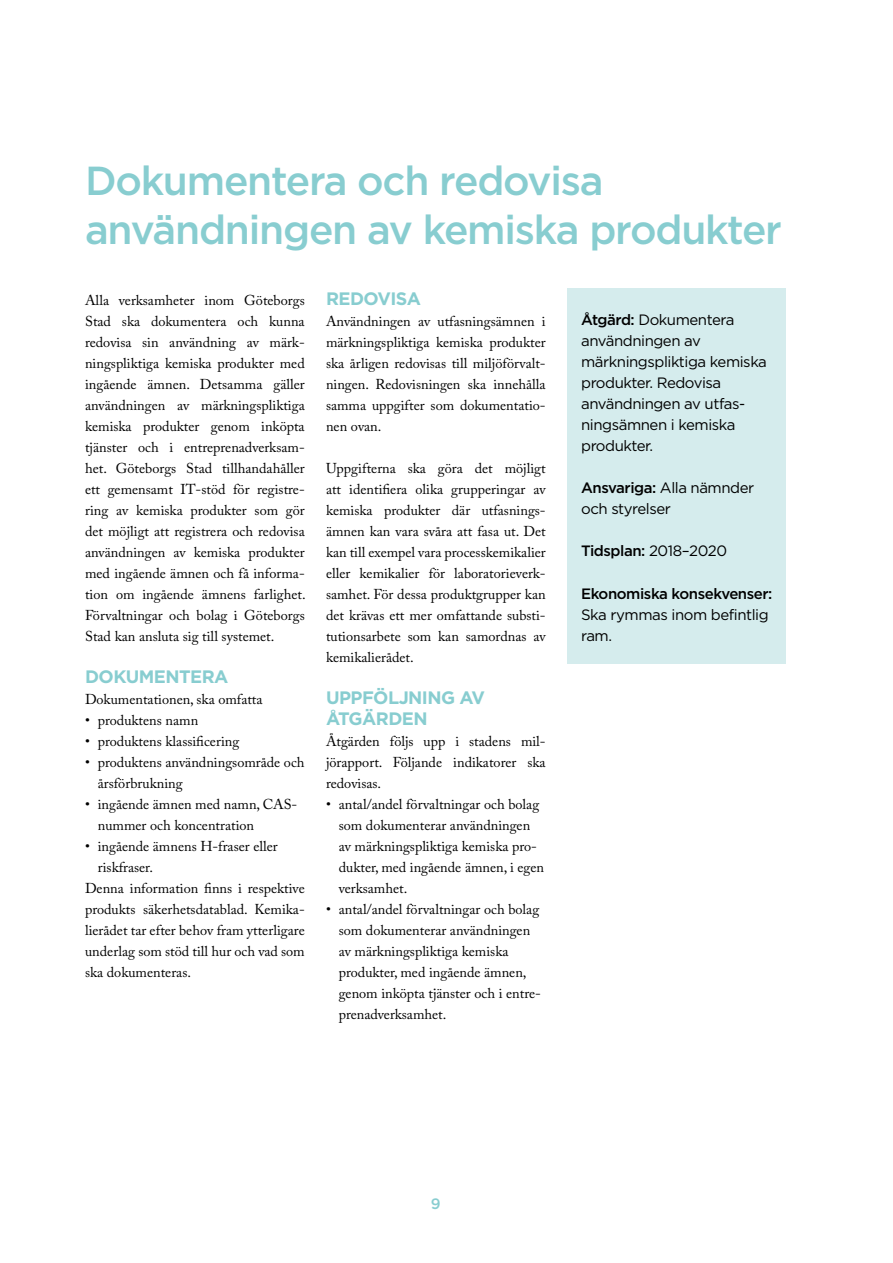
<style>
.page{position:relative;width:893px;height:1263px;background:#fff}
.page>*{position:absolute;margin:0;border:0;box-sizing:border-box;transform-origin:0 0}
.t1{font:500 40.5px/48.6px "Gotham";letter-spacing:-.03em;color:#88cdd0}
.t2{font:700 18px/21px "Gotham";letter-spacing:-.03em;color:#88cdd0}
.t3{font:15px/21px "Gotham";letter-spacing:-.03em;color:#000}
.t4{font:500 15px "Gotham";letter-spacing:-.03em;color:#000}
.t5{font:500 15px "Gotham";color:#88cdd0}
.t6{font:14.25px/21px "Adobe Caslon Pro";color:#000;text-align:justify}
.s1{font-weight:500}
.s2{font-weight:400}
</style>
<div class="page">
<div style="left:567px;top:288px;width:218px;height:376px;background:#d5eced"></div>
<h1 class="t1" style="left:85px;top:156px;width:698px">Dokumentera och redovisa användningen av kemiska produkter</h1>
<p class="t6" style="left:85px;top:289px;width:222px">Alla verksamheter inom Göteborgs Stad ska dokumentera och kunna redovisa sin användning av märk&shy;ningspliktiga kemiska produkter med ingående ämnen. Detsamma gäller användningen av märkningspliktiga kemiska produkter genom inköpta tjänster och i entreprenadverksam&shy;het. Göteborgs Stad tillhandahåller ett gemensamt IT-stöd för registre&shy;ring av kemiska produkter som gör det möjligt att registrera och redovisa användningen av kemiska produkter med ingående ämnen och få informa&shy;tion om ingående ämnens farlighet.<br>Förvaltningar och bolag i Göteborgs Stad kan ansluta sig till systemet.</p>
<p class="t2" style="left:85px;top:666px;width:145px">DOKUMENTERA</p>
<p class="t6" style="left:85px;top:688px;width:179px">Dokumentationen, ska omfatta</p>
<p class="t6" style="left:85px;top:709px;width:115px">• produktens namn</p>
<p class="t6" style="left:85px;top:730px;width:156px">• produktens klassificering</p>
<p class="t6" style="left:98px;top:751px;width:208px;text-indent:-13px">• produktens användningsområde och årsförbrukning</p>
<p class="t6" style="left:98px;top:793px;width:199px;text-indent:-13px">• ingående ämnen med namn, CAS&shy;nummer och koncentration</p>
<p class="t6" style="left:85px;top:835px;width:194px">• ingående ämnens H-fraser eller</p>
<p class="t6" style="left:98px;top:856px;width:57px">riskfraser.</p>
<p class="t6" style="left:85px;top:877px;width:221px">Denna information finns i respektive</p>
<p class="t6" style="left:85px;top:898px;width:221px">produkts säkerhetsdatablad. Kemika-</p>
<p class="t6" style="left:85px;top:919px;width:221px">lierådet tar efter behov fram ytterligare</p>
<p class="t6" style="left:85px;top:940px;width:221px">underlag som stöd till hur och vad som</p>
<p class="t6" style="left:85px;top:961px;width:108px">ska dokumenteras.</p>
<p class="t2" style="left:326px;top:288px;width:96px">REDOVISA</p>
<p class="t6" style="left:326px;top:310px;width:221px">Användningen av utfasningsämnen i märkningspliktiga kemiska produkter ska årligen redovisas till miljöförvalt&shy;ningen. Redovisningen ska innehålla samma uppgifter som dokumentatio&shy;nen ovan.</p>
<p class="t6" style="left:326px;top:457px;width:221px">Uppgifterna ska göra det möjligt att identifiera olika grupperingar av kemiska produkter där utfasnings&shy;ämnen kan vara svåra att fasa ut. Det kan till exempel vara processkemikalier eller kemikalier för laboratorieverk&shy;samhet. För dessa produktgrupper kan det krävas ett mer omfattande substi&shy;tutionsarbete som kan samordnas av kemikalierådet.</p>
<p class="t2" style="left:326px;top:687px;width:160px">UPPFÖLJNING AV<br>ÅTGÄRDEN</p>
<p class="t6" style="left:326px;top:730px;width:221px">Åtgärden följs upp i stadens mil&shy;jörapport. Följande indikatorer ska redovisas.</p>
<p class="t6" style="left:339px;top:793px;width:207px;text-align:left;text-indent:-13px">• antal/andel förvaltningar och bolag som dokumenterar användningen av märkningspliktiga kemiska pro&shy;dukter, med ingående ämnen, i egen verksamhet.</p>
<p class="t6" style="left:339px;top:898px;width:204px;text-align:left;text-indent:-13px">• antal/andel förvaltningar och bolag som dokumenterar användningen av märkningspliktiga kemiska produkter, med ingående ämnen, genom inköpta tjänster och i entre&shy;prenadverksamhet.</p>
<p class="t3" style="left:581px;top:309px;width:187px"><span class="s1">Åtgärd:</span> Dokumentera användningen av märkningspliktiga kemiska produkter. Redovisa användningen av utfas&shy;ningsämnen i kemiska produkter.</p>
<p class="t3" style="left:581px;top:477px;width:175px"><span class="s1">Ansvariga:</span> Alla nämnder och styrelser</p>
<p class="t4" style="left:581px;top:541px;width:147px">Tidsplan: <span class="s2">2018–2020</span></p>
<p class="t4" style="left:581px;top:584px;width:193px">Ekonomiska konsekvenser:</p>
<p class="t3" style="left:581px;top:604px;width:189px">Ska rymmas inom befintlig ram.</p>
<p class="t5" style="left:431px;top:1194px;width:11px">9</p>
</div>
